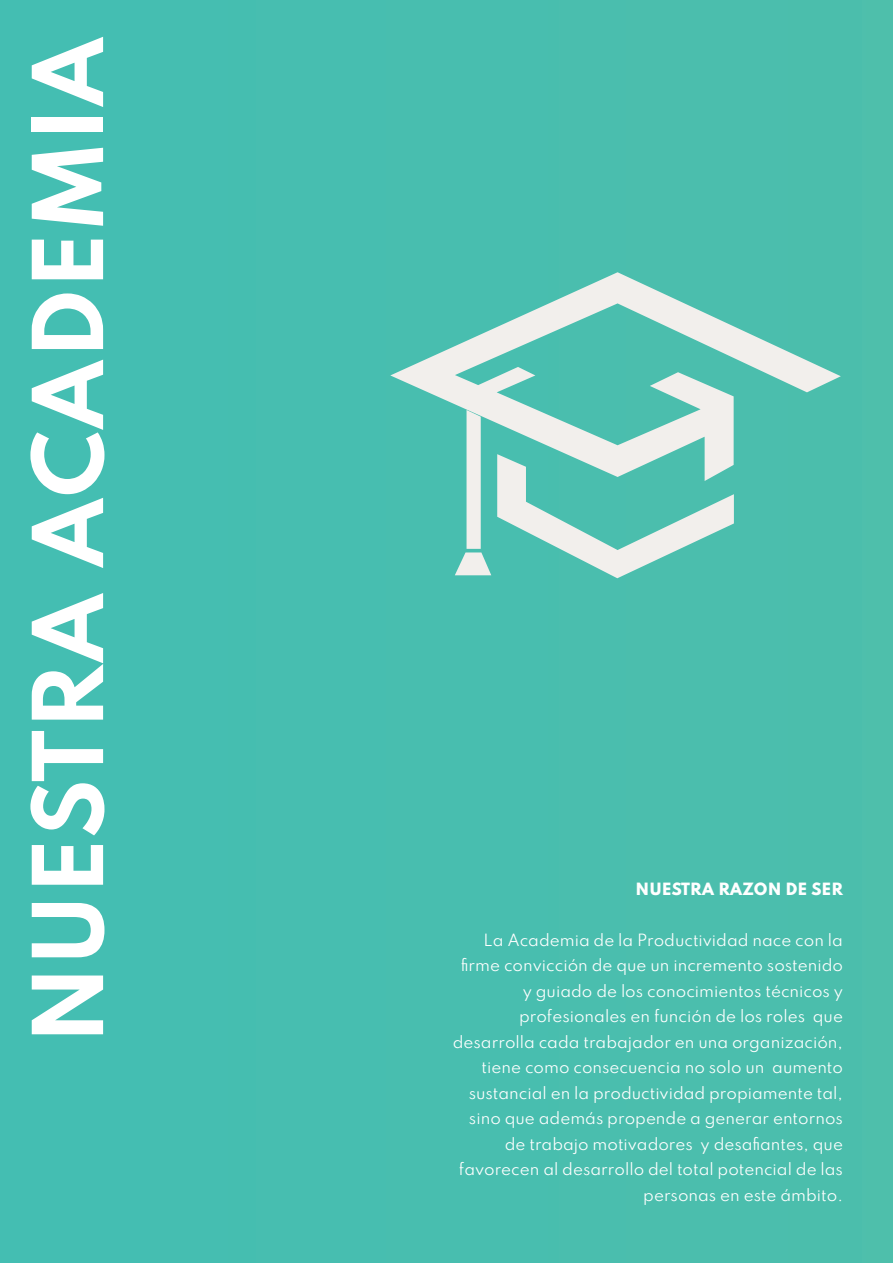
<style>
.page{position:relative;width:893px;height:1263px;background:#48beaf}
.page>*{position:absolute;margin:0;border:0;box-sizing:border-box;transform-origin:0 0}
.t1{font:700 86.55px "Spartan";color:#fff}
.t2{font:15px/25.5px "Spartan";color:#fff;text-align:right}
.t3{font:800 15px "Spartan";color:#fff}
</style>
<div class="page">
<svg style="left:390px;top:272px;width:451px;height:182px"></svg>
<svg style="left:455px;top:410px;width:36px;height:165px"></svg>
<svg style="left:497px;top:454px;width:237px;height:124px"></svg>
<h1 class="t1" style="left:3px;top:1044px;width:1009px;rotate:-90deg">NUESTRA ACADEMIA</h1>
<p class="t3" style="left:636px;top:877px;width:209px">NUESTRA RAZON DE SER</p>
<p class="t2" style="left:453px;top:926px;width:392px">La Academia de la Productividad nace con la firme convicción de que un incremento sostenido y guiado de los conocimientos técnicos y profesionales en función de los roles que desarrolla cada trabajador en una organización, tiene como consecuencia no solo un aumento sustancial en la productividad propiamente tal, sino que además propende a generar entornos de trabajo motivadores y desafiantes, que favorecen al desarrollo del total potencial de las personas en este ámbito.</p>
</div>
